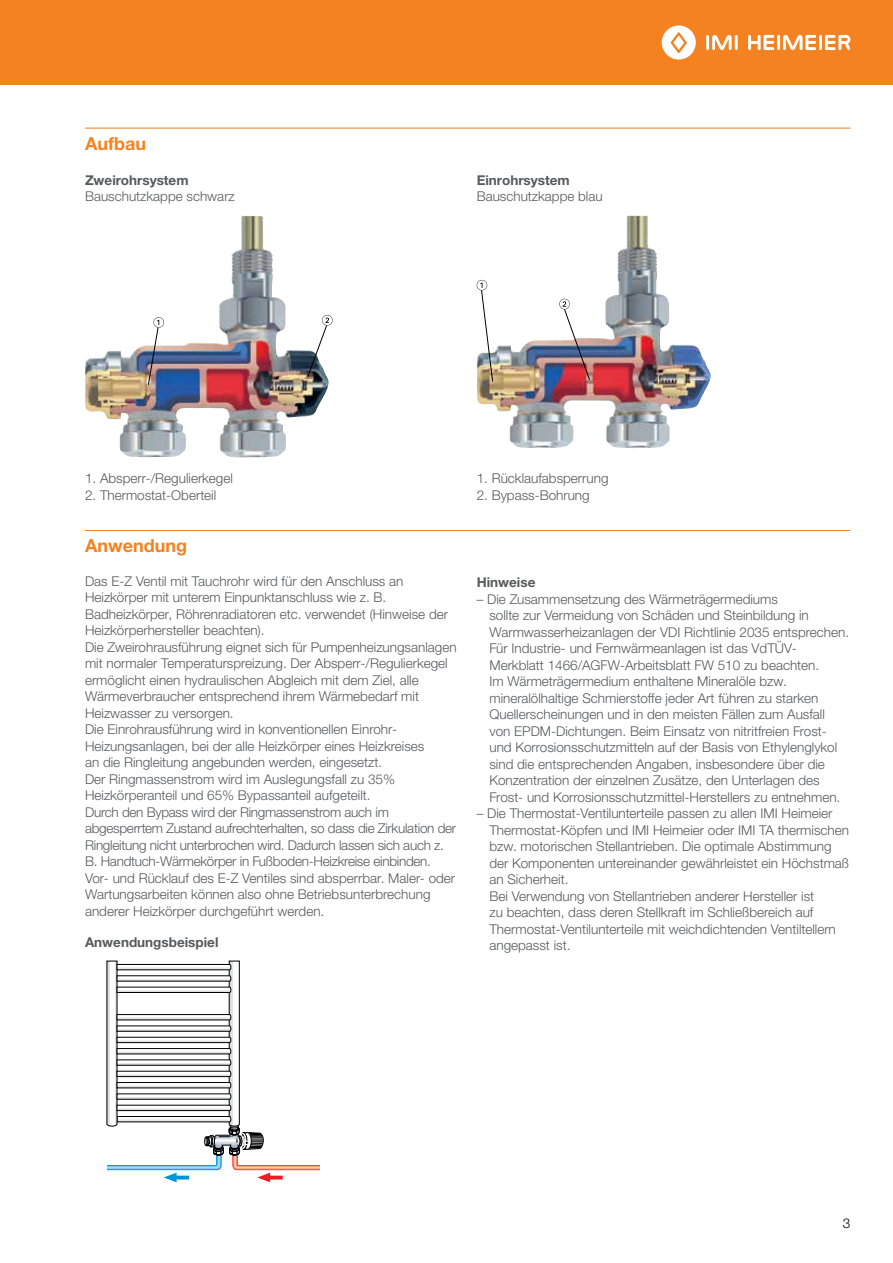
<style>
.page{position:relative;width:893px;height:1263px;background:#fff}
.page>*{position:absolute;margin:0;border:0;box-sizing:border-box;transform-origin:0 0}
.t1{font:700 18px "Helvetica Neue LTW1 G";color:#f58220}
.t2{font:300 13.5px/16.5px "Helvetica Neue LTW1 G";color:#58595b}
.t3{font:700 13.5px "Helvetica Neue LTW1 G";color:#58595b}
.t4{font:300 13.5px "Helvetica Neue LT Std";color:#000}
</style>
<div class="page">
<div style="left:0;top:0;width:893px;height:85px;background:#f58220"></div>
<hr style="left:706px;top:35px;width:3px;height:15px;background:#fff">
<hr style="left:735px;top:35px;width:3px;height:15px;background:#fff">
<svg style="left:712px;top:35px;width:20px;height:15px"></svg>
<svg style="left:662px;top:25px;width:34px;height:35px"></svg>
<hr style="left:777px;top:35px;width:3px;height:15px;background:#fff">
<svg style="left:748px;top:35px;width:26px;height:15px"></svg>
<hr style="left:819px;top:35px;width:3px;height:15px;background:#fff">
<svg style="left:783px;top:35px;width:33px;height:15px"></svg>
<svg style="left:825px;top:35px;width:25px;height:15px"></svg>
<hr style="left:85px;top:128px;width:765px;height:1px;background:#f58220">
<hr style="left:85px;top:530px;width:765px;height:1px;background:#f58220">
<img style="left:85px;top:216px;width:244px;height:242px">
<svg style="left:307px;top:315px;width:26px;height:62px"></svg>
<svg style="left:148px;top:317px;width:16px;height:69px"></svg>
<img style="left:477px;top:216px;width:234px;height:232px">
<svg style="left:559px;top:299px;width:31px;height:81px"></svg>
<svg style="left:477px;top:280px;width:16px;height:102px"></svg>
<svg style="left:106px;top:961px;width:214px;height:221px"></svg>
<h1 class="t1" style="left:85px;top:132px;width:63px">Aufbau</h1>
<p class="t3" style="left:85px;top:172px;width:105px">Zweirohrsystem</p>
<p class="t2" style="left:85px;top:188px;width:151px">Bauschutzkappe schwarz</p>
<p class="t3" style="left:477px;top:172px;width:95px">Einrohrsystem</p>
<p class="t2" style="left:477px;top:188px;width:128px">Bauschutzkappe blau</p>
<p class="t2" style="left:85px;top:470px;width:149px">1. Absperr-/Regulierkegel</p>
<p class="t2" style="left:85px;top:487px;width:133px">2. Thermostat-Oberteil</p>
<h1 class="t1" style="left:85px;top:535px;width:104px">Anwendung</h1>
<p class="t2" style="left:85px;top:573px;width:373px">Das E-Z Ventil mit Tauchrohr wird für den Anschluss an Heizkörper mit unterem Einpunktanschluss wie z. B.<br>Badheizkörper, Röhrenradiatoren etc. verwendet (Hinweise der Heizkörperhersteller beachten).<br>Die Zweirohrausführung eignet sich für Pumpenheizungsanlagen mit normaler Temperaturspreizung. Der Absperr-/Regulierkegel ermöglicht einen hydraulischen Abgleich mit dem Ziel, alle Wärmeverbraucher entsprechend ihrem Wärmebedarf mit Heizwasser zu versorgen.<br>Die Einrohrausführung wird in konventionellen Einrohr-Heizungsanlagen, bei der alle Heizkörper eines Heizkreises<br>an die Ringleitung angebunden werden, eingesetzt.<br>Der Ringmassenstrom wird im Auslegungsfall zu 35% Heizkörperanteil und 65% Bypassanteil aufgeteilt.<br>Durch den Bypass wird der Ringmassenstrom auch im abgesperrtem Zustand aufrechterhalten, so dass die Zirkulation der Ringleitung nicht unterbrochen wird. Dadurch lassen sich auch z.<br>B. Handtuch-Wärmekörper in Fußboden-Heizkreise einbinden.<br>Vor- und Rücklauf des E-Z Ventiles sind absperrbar. Maler- oder Wartungsarbeiten können also ohne Betriebsunterbrechung anderer Heizkörper durchgeführt werden.</p>
<p class="t3" style="left:85px;top:933px;width:135px">Anwendungsbeispiel</p>
<p class="t2" style="left:477px;top:470px;width:133px">1. Rücklaufabsperrung</p>
<p class="t2" style="left:477px;top:487px;width:115px">2. Bypass-Bohrung</p>
<p class="t3" style="left:477px;top:574px;width:60px">Hinweise</p>
<p class="t2" style="left:489px;top:591px;width:361px;text-indent:-13px">– Die Zusammensetzung des Wärmeträgermediums<br>sollte zur Vermeidung von Schäden und Steinbildung in Warmwasserheizanlagen der VDI Richtlinie 2035 entsprechen.<br>Für Industrie- und Fernwärmeanlagen ist das VdTÜV-Merkblatt 1466/AGFW-Arbeitsblatt FW 510 zu beachten.<br>Im Wärmeträgermedium enthaltene Mineralöle bzw. mineralölhaltige Schmierstoffe jeder Art führen zu starken Quellerscheinungen und in den meisten Fällen zum Ausfall von EPDM-Dichtungen. Beim Einsatz von nitritfreien Frost&shy;und Korrosionsschutzmitteln auf der Basis von Ethylenglykol sind die entsprechenden Angaben, insbesondere über die Konzentration der einzelnen Zusätze, den Unterlagen des Frost- und Korrosionsschutzmittel-Herstellers zu entnehmen.</p>
<p class="t2" style="left:489px;top:805px;width:361px;text-indent:-13px">– Die Thermostat-Ventilunterteile passen zu allen IMI Heimeier Thermostat-Köpfen und IMI Heimeier oder IMI TA thermischen bzw. motorischen Stellantrieben. Die optimale Abstimmung der Komponenten untereinander gewährleistet ein Höchstmaß an Sicherheit.<br>Bei Verwendung von Stellantrieben anderer Hersteller ist<br>zu beachten, dass deren Stellkraft im Schließbereich auf Thermostat-Ventilunterteile mit weichdichtenden Ventiltellern angepasst ist.</p>
<p class="t4" style="left:843px;top:1215px;width:9px">3</p>
</div>
